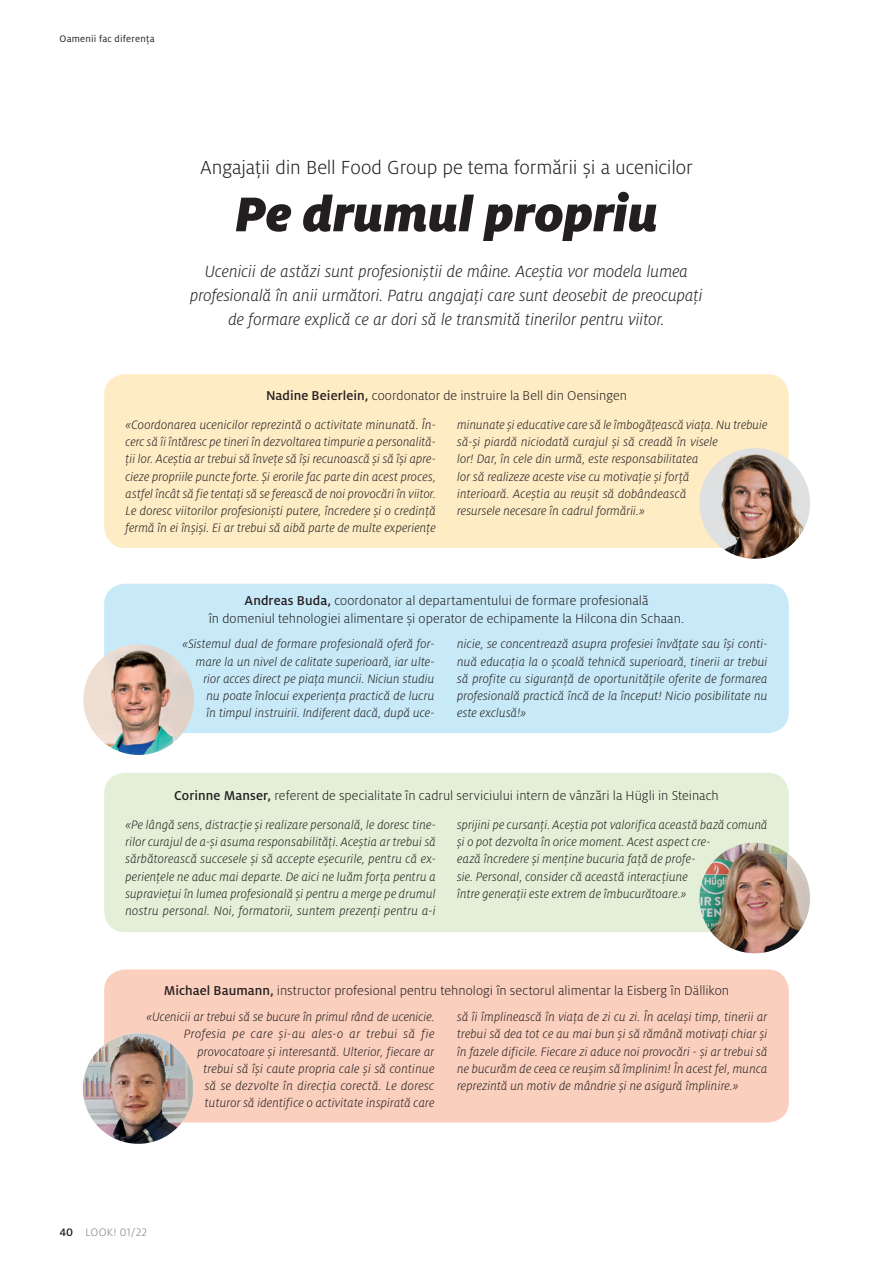
<style>
.page{position:relative;width:893px;height:1263px;background:#fff}
.page>*{position:absolute;margin:0;border:0;box-sizing:border-box;transform-origin:0 0}
.t1{font:italic 900 54px "Milo Pro";letter-spacing:-.005em;color:#231f20}
.t2{font:300 21px "Milo Pro";letter-spacing:-.01em;color:#231f20}
.t3{font:italic 300 18px/24px "Milo Pro";letter-spacing:-.005em;color:#231f20;text-align:center}
.t4{font:300 14.25px/17.2px "Milo Pro";color:#231f20;text-align:center}
.t5{font:italic 300 13.5px/17.2px "Milo Pro";letter-spacing:.005em;color:#231f20;text-align:justify}
.t6{font:300 12px "Milo Pro";letter-spacing:.025em;color:#808285}
.t7{font:10.5px "Milo Pro";letter-spacing:.02em;color:#231f20}
.s1{font-weight:500}
.s2{font-weight:500;color:#231f20}
</style>
<div class="page">
<div style="left:104px;top:374px;width:685px;height:174px;background:#feecc5;border-radius:21px"></div>
<img style="left:699px;top:448px;width:111px;height:111px">
<div style="left:104px;top:584px;width:685px;height:149px;background:#c8eaf8;border-radius:21px"></div>
<div style="left:104px;top:773px;width:685px;height:159px;background:#e3f0d7;border-radius:21px"></div>
<img style="left:699px;top:843px;width:111px;height:110px">
<div style="left:104px;top:969px;width:685px;height:153px;background:#fbcfbd;border-radius:21px"></div>
<img style="left:83px;top:1033px;width:110px;height:111px;border-radius:55px">
<img style="left:83px;top:644px;width:111px;height:111px;border-radius:55px">
<p class="t7" style="left:60px;top:33px;width:97px">Oamenii fac diferența</p>
<h2 class="t2" style="left:200px;top:156px;width:494px">Angajații din Bell Food Group pe tema formării și a ucenicilor</h2>
<h1 class="t1" style="left:235px;top:182px;width:425px">Pe drumul propriu</h1>
<h3 class="t3" style="left:190px;top:259px;width:514px">Ucenicii de astăzi sunt profesioniștii de mâine. Aceștia vor modela lumea profesională în anii următori. Patru angajați care sunt deosebit de preocupați de formare explică ce ar dori să le transmită tinerilor pentru viitor.</h3>
<p class="t4" style="left:266px;top:387px;width:362px"><span class="s1">Nadine Beierlein,</span> coordonator de instruire la Bell din Oensingen</p>
<p class="t5" style="left:125px;top:416px;width:312px">«Coordonarea ucenicilor reprezintă o activitate minunată. În&shy;cerc să îi întăresc pe tineri în dezvoltarea timpurie a personalită&shy;ții lor. Aceștia ar trebui să învețe să își recunoască și să își apre&shy;cieze propriile puncte forte. Și erorile fac parte din acest proces, astfel încât să fie tentați să se ferească de noi provocări în viitor.<br>Le doresc viitorilor profesioniști putere, încredere și o credință fermă în ei înșiși. Ei ar trebui să aibă parte de multe experiențe</p>
<p class="t5" style="left:457px;top:416px;width:312px;text-align:left">minunate și educative care să le îmbogățească viața. Nu trebuie să-și piardă niciodată curajul și să creadă în visele<br>lor! Dar, în cele din urmă, este responsabilitatea<br>lor să realizeze aceste vise cu motivație și forță<br>interioară. Aceștia au reușit să dobândească<br>resursele necesare în cadrul formării.»</p>
<p class="t4" style="left:209px;top:592px;width:477px"><span class="s1">Andreas Buda,</span> coordonator al departamentului de formare profesională<br>în domeniul tehnologiei alimentare și operator de echipamente la Hilcona din Schaan.</p>
<p class="t5" style="left:182px;top:635px;width:254px;text-align:right">«Sistemul dual de formare profesională oferă for&shy;mare la un nivel de calitate superioară, iar ulte&shy;rior acces direct pe piața muncii. Niciun studiu<br>nu poate înlocui experiența practică de lucru<br>în timpul instruirii. Indiferent dacă, după uce-</p>
<p class="t5" style="left:457px;top:635px;width:312px">nicie, se concentrează asupra profesiei învățate sau își conti&shy;nuă educația la o școală tehnică superioară, tinerii ar trebui să profite cu siguranță de oportunitățile oferite de formarea profesională practică încă de la început! Nicio posibilitate nu este exclusă!»</p>
<p class="t4" style="left:174px;top:787px;width:546px"><span class="s1">Corinne Manser,</span> referent de specialitate în cadrul serviciului intern de vânzări la Hügli in Steinach</p>
<p class="t5" style="left:125px;top:816px;width:312px">«Pe lângă sens, distracție și realizare personală, le doresc tine&shy;rilor curajul de a-și asuma responsabilități. Aceștia ar trebui să sărbătorească succesele și să accepte eșecurile, pentru că ex&shy;periențele ne aduc mai departe. De aici ne luăm forța pentru a supraviețui în lumea profesională și pentru a merge pe drumul nostru personal. Noi, formatorii, suntem prezenți pentru a-i</p>
<p class="t5" style="left:457px;top:816px;width:312px;text-align:left">sprijini pe cursanți. Aceștia pot valorifica această bază comună și o pot dezvolta în orice moment. Acest aspect cre-<br>ează încredere și menține bucuria față de profe-<br>sie. Personal, consider că această interacțiune<br>între generații este extrem de îmbucurătoare.»</p>
<p class="t4" style="left:164px;top:982px;width:567px"><span class="s1">Michael Baumann,</span> instructor profesional pentru tehnologi în sectorul alimentar la Eisberg în Dällikon</p>
<p class="t5" style="left:146px;top:1008px;width:290px;text-align:right">«Ucenicii ar trebui să se bucure în primul rând de ucenicie.<br>Profesia pe care și-au ales-o ar trebui să fie provocatoare și interesantă. Ulterior, fiecare ar<br>trebui să își caute propria cale și să continue<br>să se dezvolte în direcția corectă. Le doresc<br>tuturor să identifice o activitate inspirată care</p>
<p class="t5" style="left:457px;top:1008px;width:312px">să îi împlinească în viața de zi cu zi. În același timp, tinerii ar trebui să dea tot ce au mai bun și să rămână motivați chiar și în fazele dificile. Fiecare zi aduce noi provocări - și ar trebui să ne bucurăm de ceea ce reușim să împlinim! În acest fel, munca reprezintă un motiv de mândrie și ne asigură împlinire.»</p>
<p class="t6" style="left:60px;top:1226px;width:89px"><span class="s2">40</span> LOOK! 01/22</p>
</div>
